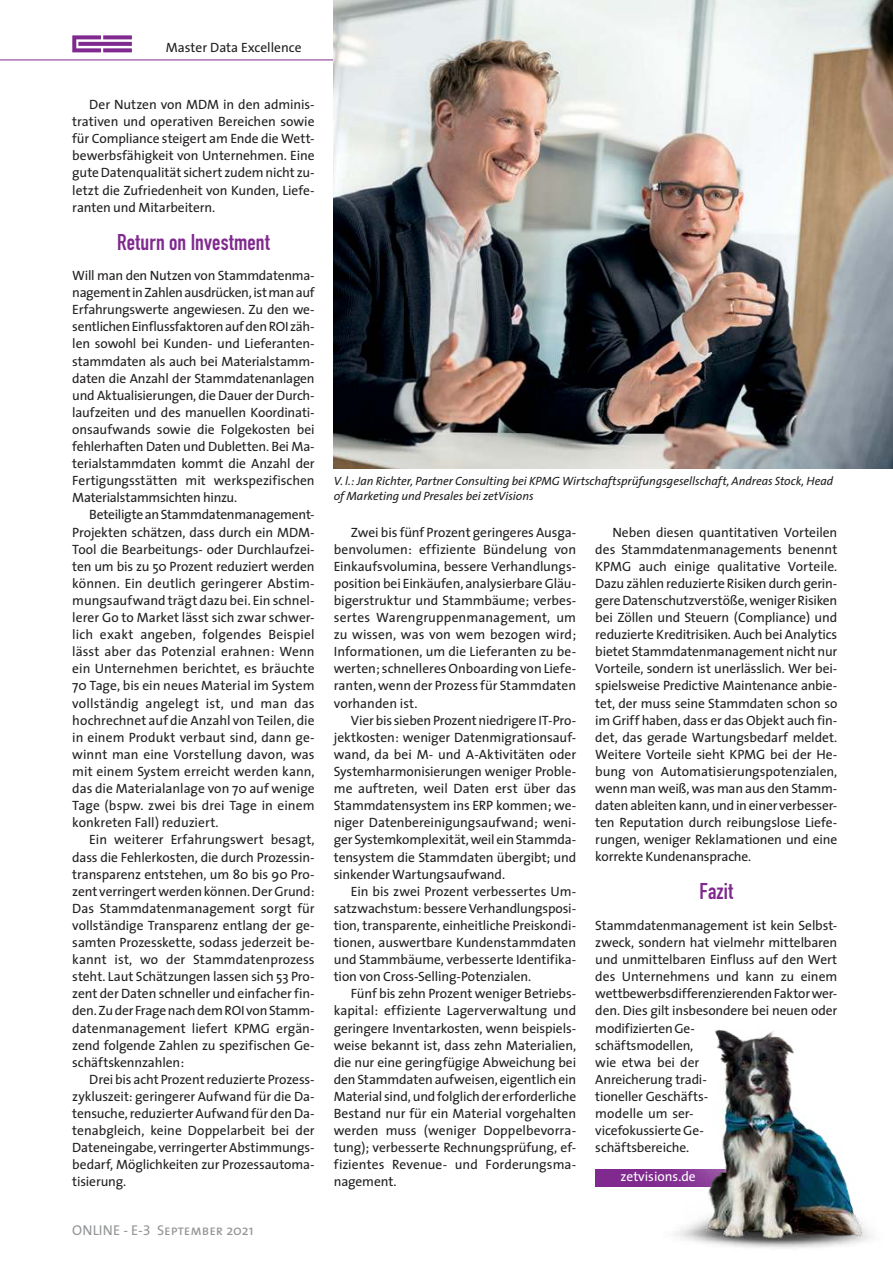
<style>
.page{position:relative;width:893px;height:1263px;background:#fff}
.page>*{position:absolute;margin:0;border:0;box-sizing:border-box;transform-origin:0 0}
.t1{font:700 22.5px "DIN Condensed";letter-spacing:.01em;color:#80298f}
.t2{font:14.25px "The Sans";color:#939597}
.t3{font:13.5px/17.1px "The Sans";letter-spacing:-.01em;color:#221f1f;text-align:justify}
.t4{font:13.5px "The Sans";color:#fff}
.t5{font:italic 12px/15px "The Sans";letter-spacing:-.005em;color:#221f1f}
.s1{font-family:"The Sans Expert"}
.s2{font-family:"The Sans Caps"}
</style>
<div class="page">
<svg style="left:0;top:24px;width:334px;height:37px"></svg>
<div style="left:595px;top:1169px;width:243px;height:17px;background:#80298f"></div>
<img style="left:626px;top:1029px;width:247px;height:219px">
<img style="left:334px;top:0;width:559px;height:468px">
<p class="t3" style="left:166px;top:39px;width:137px">Master Data Excellence</p>
<p class="t3" style="left:72px;top:96px;width:244px;text-indent:17px">Der Nutzen von MDM in den adminis&shy;trativen und operativen Bereichen sowie für Compliance steigert am Ende die Wett&shy;bewerbsfähigkeit von Unternehmen. Eine gute Datenqualität sichert zudem nicht zu&shy;letzt die Zufriedenheit von Kunden, Liefe&shy;ranten und Mitarbeitern.</p>
<h1 class="t1" style="left:117px;top:230px;width:154px">Return on Investment</h1>
<p class="t3" style="left:72px;top:267px;width:244px">Will man den Nutzen von Stammdatenma&shy;nagement in Zahlen ausdrücken, ist man auf Erfahrungswerte angewiesen. Zu den we&shy;sentlichen Einflussfaktoren auf den ROI zäh&shy;len sowohl bei Kunden- und Lieferanten&shy;stammdaten als auch bei Materialstamm&shy;daten die Anzahl der Stammdatenanlagen und Aktualisierungen, die Dauer der Durch&shy;laufzeiten und des manuellen Koordinati&shy;onsaufwands sowie die Folgekosten bei fehlerhaften Daten und Dubletten. Bei Ma&shy;terialstammdaten kommt die Anzahl der Fertigungsstätten mit werkspezifischen Materialstammsichten hinzu.</p>
<p class="t3" style="left:72px;top:507px;width:244px;text-indent:17px">Beteiligte an Stammdatenmanagement-Projekten schätzen, dass durch ein MDM-Tool die Bearbeitungs- oder Durchlaufzei&shy;ten um bis zu 50 Prozent reduziert werden können. Ein deutlich geringerer Abstim&shy;mungsaufwand trägt dazu bei. Ein schnel&shy;lerer Go to Market lässt sich zwar schwer&shy;lich exakt angeben, folgendes Beispiel lässt aber das Potenzial erahnen: Wenn ein Unternehmen berichtet, es bräuchte 70 Tage, bis ein neues Material im System vollständig angelegt ist, und man das hochrechnet auf die Anzahl von Teilen, die in einem Produkt verbaut sind, dann ge&shy;winnt man eine Vorstellung davon, was mit einem System erreicht werden kann, das die Materialanlage von 70 auf wenige Tage (bspw. zwei bis drei Tage in einem konkreten Fall) reduziert.</p>
<p class="t3" style="left:72px;top:832px;width:244px;text-indent:17px">Ein weiterer Erfahrungswert besagt, dass die Fehlerkosten, die durch Prozessin&shy;transparenz entstehen, um 80 bis 90 Pro&shy;zent verringert werden können. Der Grund:<br>Das Stammdatenmanagement sorgt für vollständige Transparenz entlang der ge&shy;samten Prozesskette, sodass jederzeit be&shy;kannt ist, wo der Stammdatenprozess steht. Laut Schätzungen lassen sich 53 Pro&shy;zent der Daten schneller und einfacher fin&shy;den. Zu der Frage nach dem ROI von Stamm&shy;datenmanagement liefert KPMG ergän&shy;zend folgende Zahlen zu spezifischen Ge&shy;schäftskennzahlen:</p>
<p class="t3" style="left:72px;top:1071px;width:244px;text-indent:17px">Drei bis acht Prozent reduzierte Prozess&shy;zykluszeit: geringerer Aufwand für die Da&shy;tensuche, reduzierter Aufwand für den Da&shy;tenabgleich, keine Doppelarbeit bei der Dateneingabe, verringerter Abstimmungs&shy;bedarf, Möglichkeiten zur Prozessautoma&shy;tisierung.</p>
<p class="t2" style="left:72px;top:1222px;width:183px">ONLINE - E-<span class="s1">3</span> <span class="s2">September</span> 2021</p>
<p class="t5" style="left:334px;top:475px;width:501px">V. l.: Jan Richter, Partner Consulting bei KPMG Wirtschaftsprüfungsgesellschaft, Andreas Stock, Head of Marketing und Presales bei zetVisions</p>
<p class="t3" style="left:334px;top:524px;width:244px;text-indent:17px">Zwei bis fünf Prozent geringeres Ausga&shy;benvolumen: effiziente Bündelung von Einkaufsvolumina, bessere Verhandlungs&shy;position bei Einkäufen, analysierbare Gläu&shy;bigerstruktur und Stammbäume; verbes&shy;sertes Warengruppenmanagement, um zu wissen, was von wem bezogen wird; Informationen, um die Lieferanten zu be&shy;werten; schnelleres Onboarding von Liefe&shy;ranten, wenn der Prozess für Stammdaten vorhanden ist.</p>
<p class="t3" style="left:334px;top:712px;width:244px;text-indent:17px">Vier bis sieben Prozent niedrigere IT-Pro&shy;jektkosten: weniger Datenmigrationsauf&shy;wand, da bei M- und A-Aktivitäten oder Systemharmonisierungen weniger Proble&shy;me auftreten, weil Daten erst über das Stammdatensystem ins ERP kommen; we&shy;niger Datenbereinigungsaufwand; weni&shy;ger Systemkomplexität, weil ein Stammda&shy;tensystem die Stammdaten übergibt; und sinkender Wartungsaufwand.</p>
<p class="t3" style="left:334px;top:883px;width:244px;text-indent:17px">Ein bis zwei Prozent verbessertes Um&shy;satzwachstum: bessere Verhandlungsposi&shy;tion, transparente, einheitliche Preiskondi&shy;tionen, auswertbare Kundenstammdaten und Stammbäume, verbesserte Identifika&shy;tion von Cross-Selling-Potenzialen.</p>
<p class="t3" style="left:334px;top:986px;width:244px;text-indent:17px">Fünf bis zehn Prozent weniger Betriebs&shy;kapital: effiziente Lagerverwaltung und geringere Inventarkosten, wenn beispiels&shy;weise bekannt ist, dass zehn Materialien, die nur eine geringfügige Abweichung bei den Stammdaten aufweisen, eigentlich ein Material sind, und folglich der erforderliche Bestand nur für ein Material vorgehalten werden muss (weniger Doppelbevorra&shy;tung); verbesserte Rechnungsprüfung, ef&shy;fizientes Revenue- und Forderungsma&shy;nagement.</p>
<p class="t3" style="left:595px;top:524px;width:244px;text-indent:17px">Neben diesen quantitativen Vorteilen des Stammdatenmanagements benennt KPMG auch einige qualitative Vorteile.<br>Dazu zählen reduzierte Risiken durch gerin&shy;gere Datenschutzverstöße, weniger Risiken bei Zöllen und Steuern (Compliance) und reduzierte Kreditrisiken. Auch bei Analytics bietet Stammdatenmanagement nicht nur Vorteile, sondern ist unerlässlich. Wer bei&shy;spielsweise Predictive Mainte nance anbie&shy;tet, der muss seine Stammdaten schon so im Griff haben, dass er das Objekt auch fin&shy;det, das gerade Wartungsbedarf meldet.<br>Weitere Vorteile sieht KPMG bei der He&shy;bung von Automatisierungspotenzialen, wenn man weiß, was man aus den Stamm&shy;daten ableiten kann, und in einer verbesser&shy;ten Reputation durch reibungslose Liefe&shy;rungen, weniger Reklamationen und eine korrekte Kundenansprache.</p>
<h1 class="t1" style="left:700px;top:880px;width:35px">Fazit</h1>
<p class="t3" style="left:595px;top:917px;width:244px;text-align:left">Stammdatenmanagement ist kein Selbst&shy;zweck, sondern hat vielmehr mittelbaren und unmittelbaren Einfluss auf den Wert des Unternehmens und kann zu einem wettbewerbsdifferenzierenden Faktor wer&shy;den. Dies gilt insbesondere bei neuen oder modifizierten Ge-<br>schäftsmodellen,<br>wie etwa bei der<br>Anreicherung tradi-<br>tioneller Geschäfts-<br>modelle um ser-<br>vicefokussierte Ge-<br>schäftsbereiche.</p>
<p class="t4" style="left:621px;top:1169px;width:77px">zetvisions.de</p>
</div>
